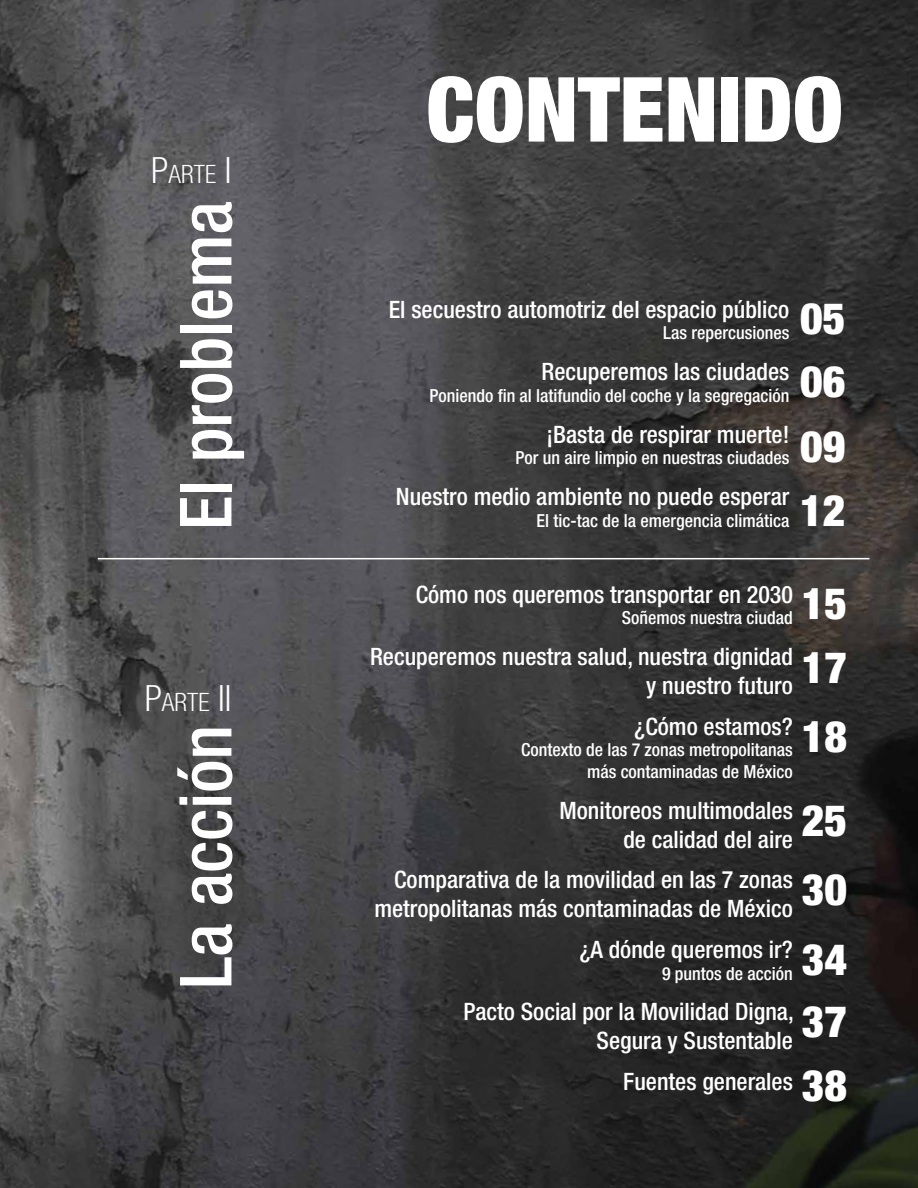
<style>
.page{position:relative;width:918px;height:1188px;background:#fff}
.page>*{position:absolute;margin:0;border:0;box-sizing:border-box;transform-origin:0 0}
.t1{font:900 condensed 90px "Helvetica Neue";color:#fff}
.t2{font:500 condensed 72px "Helvetica Neue";color:#fff}
.t3{font:900 condensed 43.5px/64.1px "Helvetica Neue";color:#fff;text-align:justify}
.t4{font:300 condensed 25.2px "Helvetica Neue";color:#fff}
.t5{font:500 condensed 24px/28.8px "Helvetica Neue";color:#fff;text-align:right}
.t6{font:500 condensed 18px/21.6px "Helvetica Neue";color:#fff;text-align:right}
.s1{font-size:36px}
</style>
<div class="page">
<img style="left:0;top:0;width:918px;height:1188px">
<hr style="left:98px;top:558px;width:771px;height:1px;background:#fff">
<p class="t4" style="left:151px;top:159px;width:82px"><span class="s1">P</span>ARTE <span class="s1">I</span></p>
<h2 class="t2" style="left:163px;top:530px;width:331px;rotate:-90deg">El problema</h2>
<p class="t4" style="left:145px;top:688px;width:88px"><span class="s1">P</span>ARTE <span class="s1">II</span></p>
<h2 class="t2" style="left:163px;top:989px;width:265px;rotate:-90deg">La acción</h2>
<h1 class="t1" style="left:426px;top:54px;width:418px">CONTENIDO</h1>
<p class="t5" style="left:389px;top:295px;width:402px">El secuestro automotriz del espacio público</p>
<p class="t6" style="left:663px;top:322px;width:128px">Las repercusiones</p>
<p class="t5" style="left:542px;top:357px;width:249px">Recuperemos las ciudades</p>
<p class="t6" style="left:429px;top:384px;width:361px">Poniendo fin al latifundio del coche y la segregación</p>
<p class="t5" style="left:547px;top:419px;width:244px">¡Basta de respirar muerte!</p>
<p class="t6" style="left:515px;top:447px;width:275px">Por un aire limpio en nuestras ciudades</p>
<p class="t5" style="left:396px;top:482px;width:395px">Nuestro medio ambiente no puede esperar</p>
<p class="t6" style="left:537px;top:509px;width:254px">El tic-tac de la emergencia climática</p>
<h3 class="t3" style="left:800px;top:286px;width:47px">05<br>06<br>09<br>12</h3>
<p class="t5" style="left:416px;top:580px;width:379px">Cómo nos queremos transportar en 2030</p>
<p class="t6" style="left:622px;top:607px;width:173px">Soñemos nuestra ciudad</p>
<p class="t5" style="left:370px;top:642px;width:424px">Recuperemos nuestra salud, nuestra dignidad y nuestro futuro</p>
<p class="t5" style="left:634px;top:712px;width:160px">¿Cómo estamos?</p>
<p class="t6" style="left:521px;top:739px;width:273px">Contexto de las 7 zonas metropolitanas más contaminadas de México</p>
<p class="t5" style="left:559px;top:796px;width:235px">Monitoreos multimodales de calidad del aire</p>
<p class="t5" style="left:374px;top:865px;width:420px">Comparativa de la movilidad en las 7 zonas metropolitanas más contaminadas de México</p>
<p class="t5" style="left:579px;top:935px;width:215px">¿A dónde queremos ir?</p>
<p class="t6" style="left:662px;top:962px;width:132px">9 puntos de acción</p>
<p class="t5" style="left:463px;top:997px;width:332px">Pacto Social por la Movilidad Digna,<br>Segura y Sustentable</p>
<p class="t5" style="left:623px;top:1067px;width:171px">Fuentes generales</p>
<h3 class="t3" style="left:802px;top:571px;width:47px;line-height:63.4px">15<br>17</h3>
<h3 class="t3" style="left:802px;top:704px;width:47px">18</h3>
<h3 class="t3" style="left:802px;top:788px;width:47px">25</h3>
<h3 class="t3" style="left:802px;top:857px;width:47px">30</h3>
<h3 class="t3" style="left:802px;top:927px;width:47px;line-height:63.2px">34<br>37<br>38</h3>
</div>
